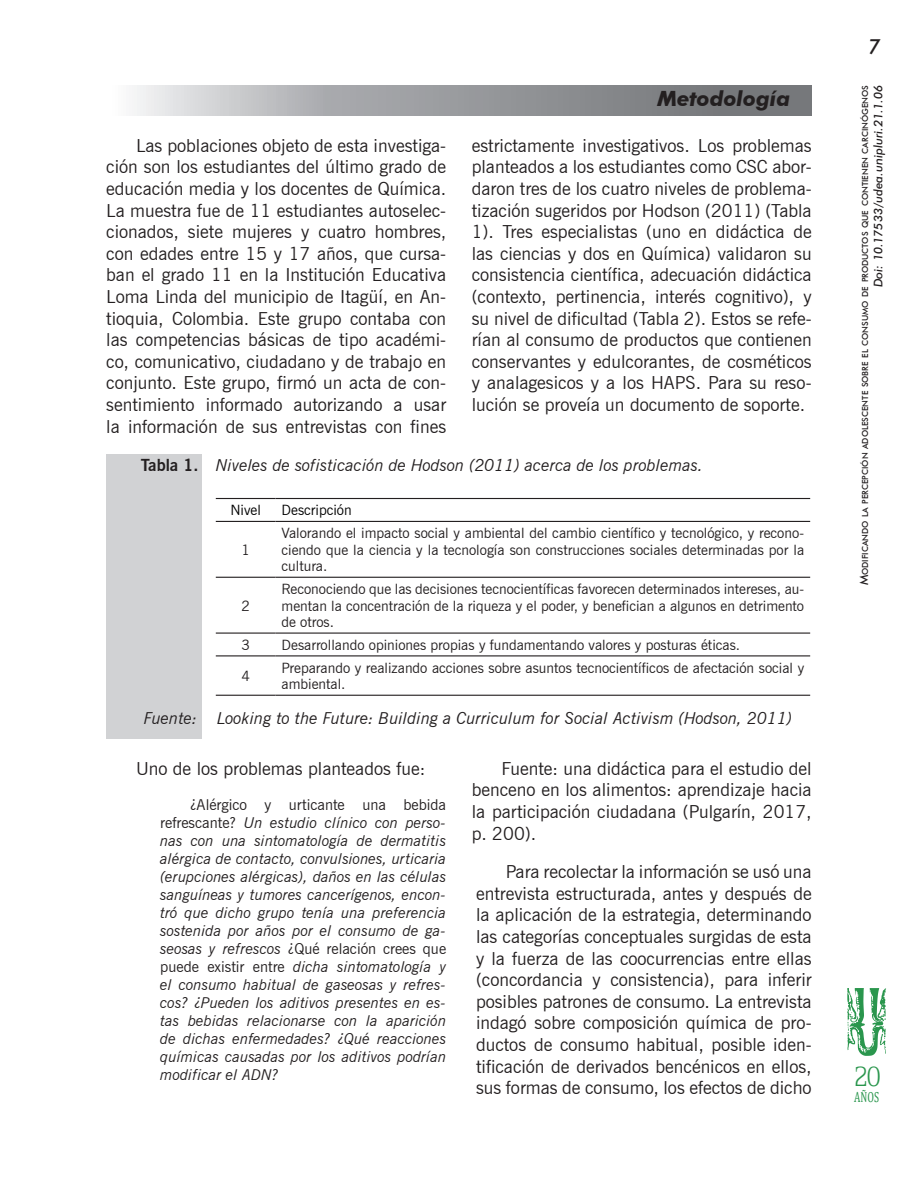
<style>
.page{position:relative;width:918px;height:1188px;background:#fff}
.page>*{position:absolute;margin:0;border:0;box-sizing:border-box;transform-origin:0 0}
.t1{font:300 31.2px "Egyptian 505 BT";color:#2a964d;scale:.85 1}
.TITULO_1{font:italic 700 21px "Futura BT";color:#231f20}
.t2{font:italic 500 21px "Futura BT";color:#231f20}
.Normal_wrd_16{font:18px/21.6px "News Gothic BT";color:#231f20;text-align:justify}
.NOTA_TABLA_Y_GRAF{font:italic 16.5px "News Gothic BT";color:#231f20}
.TABLA{font:italic 16.5px "News Gothic BT";color:#231f20}
.PARRAFO{font:italic 15px/18px "News Gothic BT";color:#231f20;text-align:justify}
.t3{font:14.7px "Cambria Math";color:#2a964d;scale:.69 1}
.Normal_wrd_16-2{font:14.25px/16.5px "News Gothic BT";color:#231f20;text-align:justify}
.Normal_wrd_16-3{font:14.25px "News Gothic BT";color:#000}
.t4{font:italic 500 12px "Futura BT";color:#231f20}
.t5{font:500 8.4px "Futura BT";color:#231f20}
.s1{font-weight:700;font-style:normal}
.s2{font-style:normal}
.s3{font-size:12px}
</style>
<div class="page">
<svg style="left:847px;top:988px;width:39px;height:68px"></svg>
<div style="left:106px;top:454px;width:96px;height:285px;background:#d1d2d4"></div>
<svg style="left:134px;top:85px;width:678px;height:31px;background:#9e9fa2"></svg>
<hr style="left:216px;top:498px;width:60px;height:1px;background:#231f20">
<hr style="left:276px;top:498px;width:534px;height:1px;background:#231f20">
<hr style="left:216px;top:521px;width:60px;height:1px;background:#231f20">
<hr style="left:276px;top:521px;width:534px;height:1px;background:#231f20">
<hr style="left:216px;top:577px;width:60px;height:1px;background:#231f20">
<hr style="left:276px;top:577px;width:534px;height:1px;background:#231f20">
<hr style="left:216px;top:633px;width:60px;height:1px;background:#231f20">
<hr style="left:276px;top:633px;width:534px;height:1px;background:#231f20">
<hr style="left:216px;top:655px;width:60px;height:1px;background:#231f20">
<hr style="left:276px;top:655px;width:534px;height:1px;background:#231f20">
<hr style="left:216px;top:695px;width:60px;height:1px;background:#231f20">
<hr style="left:276px;top:695px;width:534px;height:1px;background:#231f20">
<p class="TITULO_1" style="left:658px;top:86px;width:134px">Metodología</p>
<p class="Normal_wrd_16" style="left:106px;top:135px;width:341px;text-indent:30px">Las poblaciones objeto de esta investiga&shy;ción son los estudiantes del último grado de educación media y los docentes de Química.<br>La muestra fue de 11 estudiantes autoselec&shy;cionados, siete mujeres y cuatro hombres, con edades entre 15 y 17 años, que cursa&shy;ban el grado 11 en la Institución Educativa Loma Linda del municipio de Itagüí, en An&shy;tioquia, Colombia. Este grupo contaba con las competencias básicas de tipo académi&shy;co, comunicativo, ciudadano y de trabajo en conjunto. Este grupo, firmó un acta de con&shy;sentimiento informado autorizando a usar la información de sus entrevistas con fines</p>
<p class="Normal_wrd_16" style="left:472px;top:135px;width:341px">estrictamente investigativos. Los problemas planteados a los estudiantes como CSC abor&shy;daron tres de los cuatro niveles de problema&shy;tización sugeridos por Hodson (2011) (Tabla 1). Tres especialistas (uno en didáctica de las ciencias y dos en Química) validaron su consistencia científica, adecuación didáctica (contexto, pertinencia, interés cognitivo), y su nivel de dificultad (Tabla 2). Estos se refe&shy;rían al consumo de productos que contienen conservantes y edulcorantes, de cosméticos y analagesicos y a los HAPS. Para su reso&shy;lución se proveía un documento de soporte.</p>
<p class="TABLA" style="left:141px;top:455px;width:564px"><span class="s1">Tabla 1.</span> Niveles de sofisticación de Hodson (2011) acerca de los problemas.</p>
<p class="Normal_wrd_16-3" style="left:230px;top:502px;width:32px">Nivel</p>
<p class="Normal_wrd_16-3" style="left:282px;top:502px;width:72px">Descripción</p>
<p class="Normal_wrd_16-2" style="left:241px;top:541px;width:10px">1</p>
<p class="Normal_wrd_16-2" style="left:282px;top:525px;width:524px">Valorando el impacto social y ambiental del cambio científico y tecnológico, y recono&shy;ciendo que la ciencia y la tecnología son construcciones sociales determinadas por la cultura.</p>
<p class="Normal_wrd_16-2" style="left:241px;top:597px;width:10px">2</p>
<p class="Normal_wrd_16-2" style="left:282px;top:581px;width:524px">Reconociendo que las decisiones tecnocientíficas favorecen determinados intereses, au&shy;mentan la concentración de la riqueza y el poder, y benefician a algunos en detrimento de otros.</p>
<p class="Normal_wrd_16-2" style="left:241px;top:637px;width:10px">3</p>
<p class="Normal_wrd_16-2" style="left:282px;top:637px;width:460px">Desarrollando opiniones propias y fundamentando valores y posturas éticas.</p>
<p class="Normal_wrd_16-2" style="left:241px;top:668px;width:10px">4</p>
<p class="Normal_wrd_16-2" style="left:282px;top:659px;width:524px">Preparando y realizando acciones sobre asuntos tecnocientíficos de afectación social y ambiental.</p>
<p class="NOTA_TABLA_Y_GRAF" style="left:144px;top:708px;width:650px">Fuente: Looking to the Future: Building a Curriculum for Social Activism (Hodson, 2011)</p>
<p class="Normal_wrd_16" style="left:136px;top:757px;width:291px">Uno de los problemas planteados fue:</p>
<p class="PARRAFO" style="left:160px;top:795px;width:287px;text-indent:30px"><span class="s2">¿Alérgico y urticante una bebida refrescante?</span> Un estudio clínico con perso&shy;nas con una sintomatología de dermatitis alérgica de contacto, convulsiones, urticaria (erupciones alérgicas), daños en las células sanguíneas y tumores cancerígenos, encon&shy;tró que dicho grupo tenía una preferencia sostenida por años por el consumo de ga&shy;seosas y refrescos <span class="s2">¿Qué relación crees que puede existir entre</span> dicha sintomatología y el consumo habitual de gaseosas y refres&shy;cos? ¿Pueden los aditivos presentes en es&shy;tas bebidas relacionarse con la aparición de dichas enfermedades? ¿Qué reacciones químicas causadas por los aditivos podrían modificar el ADN?</p>
<p class="Normal_wrd_16" style="left:472px;top:757px;width:341px;text-indent:30px">Fuente: una didáctica para el estudio del benceno en los alimentos: aprendizaje hacia la participación ciudadana (Pulgarín, 2017, p. 200).</p>
<p class="Normal_wrd_16" style="left:476px;top:861px;width:337px;text-indent:30px">Para recolectar la información se usó una entrevista estructurada, antes y después de la aplicación de la estrategia, determinando las categorías conceptuales surgidas de esta y la fuerza de las coocurrencias entre ellas (concordancia y consistencia), para inferir posibles patrones de consumo. La entrevista indagó sobre composición química de pro&shy;ductos de consumo habitual, posible iden&shy;tificación de derivados bencénicos en ellos, sus formas de consumo, los efectos de dicho</p>
<p class="t2" style="left:868px;top:34px;width:14px">7</p>
<p class="t5" style="left:860px;top:585px;width:502px;rotate:-90deg"><span class="s3">M</span>odificando la percepción adolescente sobre el consumo de productos que contienen carcinógenos</p>
<p class="t4" style="left:871px;top:287px;width:204px;rotate:-90deg">Doi: 10.17533/udea.unipluri.21.1.06</p>
<h1 class="t1" style="left:854px;top:1059px;width:34px">20</h1>
<p class="t3" style="left:854px;top:1088px;width:38px">AÑOS</p>
</div>
